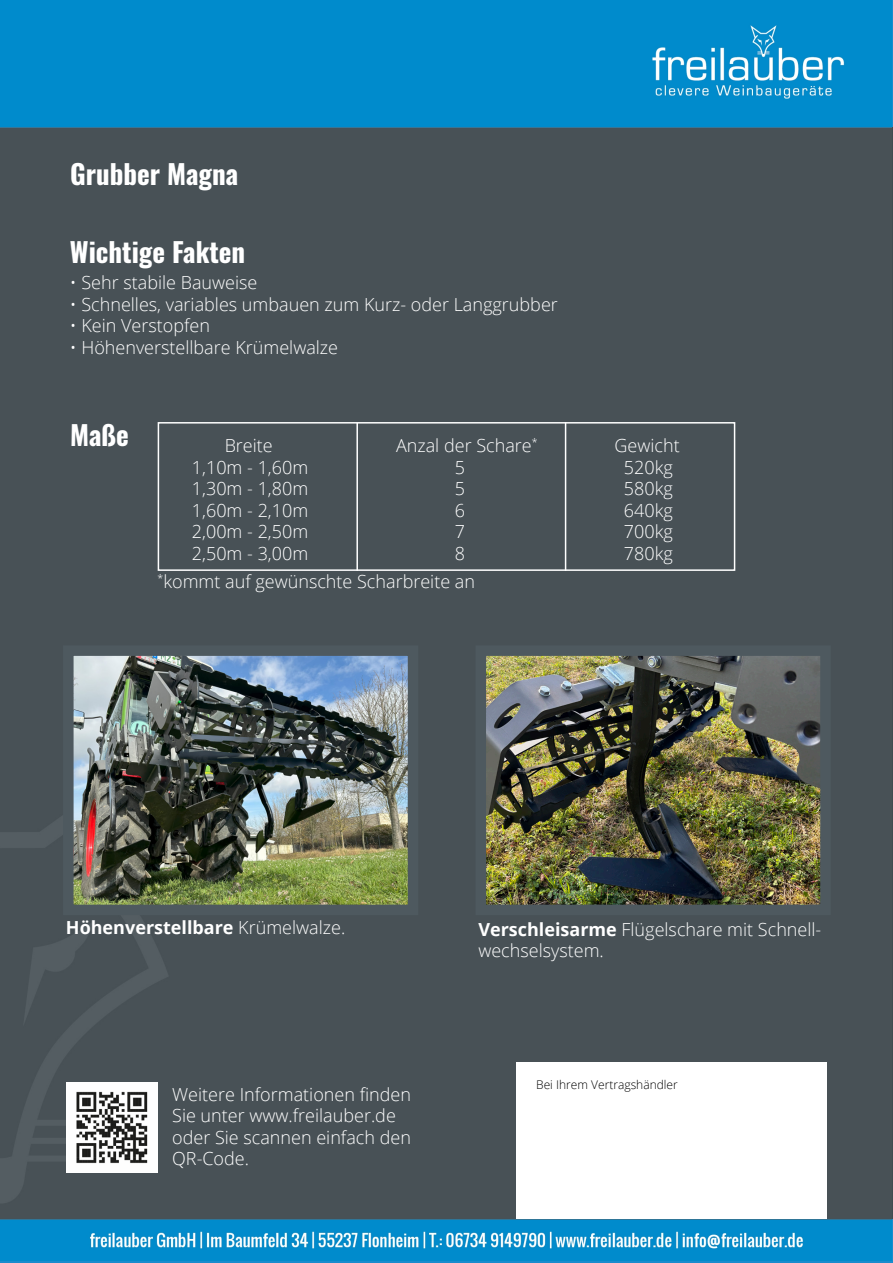
<style>
.page{position:relative;width:893px;height:1263px;background:#fff}
.page>*{position:absolute;margin:0;border:0;box-sizing:border-box;transform-origin:0 0}
.t1{font:700 27px "Oswald";color:#fff}
.t2{font:300 18px/21.6px "Open Sans";color:#fff}
.t3{font:700 18px "Open Sans";color:#fff}
.t4{font:300 12px "Open Sans";color:#000001}
.s1{font-weight:300}
.s2{font-weight:700}
</style>
<div class="page">
<img style="left:0;top:0;width:892px;height:1261px">
<hr style="left:0;top:1261px;width:893px;height:2px;background:#198ccd">
<hr style="left:892px;top:0;width:1px;height:127px;background:#198ccd">
<hr style="left:892px;top:127px;width:1px;height:1092px;background:#414b50">
<hr style="left:892px;top:1219px;width:1px;height:42px;background:#198ccd">
<div style="left:516px;top:1062px;width:310px;height:157px;background:#fff"></div>
<img style="left:67px;top:1083px;width:91px;height:89px">
<img style="left:74px;top:656px;width:333px;height:248px">
<div style="left:63px;top:645px;width:355px;height:270px;border:10px solid #4e595f"></div>
<img style="left:487px;top:656px;width:333px;height:248px">
<div style="left:476px;top:645px;width:355px;height:270px;border:10px solid #4e595f"></div>
<div style="left:158px;top:422px;width:577px;height:149px;border:2px solid #fff"></div>
<hr style="left:356px;top:423px;width:2px;height:148px;background:#fff">
<hr style="left:565px;top:422px;width:1px;height:149px;background:#fff">
<p class="t1" style="left:70px;top:160px;width:170px">Grubber Magna</p>
<p class="t1" style="left:70px;top:238px;width:177px">Wichtige Fakten</p>
<p class="t2" style="left:70px;top:271px;width:189px">• Sehr stabile Bauweise</p>
<p class="t2" style="left:70px;top:293px;width:489px">• Schnelles, variables umbauen zum Kurz- oder Langgrubber</p>
<p class="t2" style="left:70px;top:314px;width:142px">• Kein Verstopfen</p>
<p class="t2" style="left:70px;top:336px;width:270px">• Höhenverstellbare Krümelwalze</p>
<p class="t1" style="left:70px;top:421px;width:60px">Maße</p>
<p class="t2" style="left:225px;top:434px;width:50px">Breite</p>
<p class="t2" style="left:396px;top:434px;width:143px">Anzal der Schare<sup>*</sup></p>
<p class="t2" style="left:615px;top:434px;width:67px">Gewicht</p>
<p class="t2" style="left:192px;top:456px;width:118px">1,10m - 1,60m</p>
<p class="t2" style="left:455px;top:456px;width:12px">5</p>
<p class="t2" style="left:624px;top:456px;width:50px">520kg</p>
<p class="t2" style="left:192px;top:477px;width:118px">1,30m - 1,80m</p>
<p class="t2" style="left:455px;top:477px;width:12px">5</p>
<p class="t2" style="left:624px;top:477px;width:50px">580kg</p>
<p class="t2" style="left:192px;top:499px;width:118px">1,60m - 2,10m</p>
<p class="t2" style="left:455px;top:499px;width:12px">6</p>
<p class="t2" style="left:624px;top:499px;width:50px">640kg</p>
<p class="t2" style="left:192px;top:521px;width:118px">2,00m - 2,50m</p>
<p class="t2" style="left:455px;top:521px;width:12px">7</p>
<p class="t2" style="left:624px;top:521px;width:50px">700kg</p>
<p class="t2" style="left:192px;top:542px;width:118px">2,50m - 3,00m</p>
<p class="t2" style="left:455px;top:542px;width:12px">8</p>
<p class="t2" style="left:624px;top:542px;width:50px">780kg</p>
<p class="t2" style="left:158px;top:570px;width:319px"><sup>*</sup>kommt auf gewünschte Scharbreite an</p>
<p class="t3" style="left:66px;top:915px;width:281px">Höhenverstellbare <span class="s1">Krümelwalze.</span></p>
<p class="t2" style="left:478px;top:918px;width:344px"><span class="s2">Verschleisarme</span> Flügelschare mit Schnell&shy;wechselsystem.</p>
<p class="t2" style="left:172px;top:1083px;width:240px">Weitere Informationen finden<br>Sie unter www.freilauber.de oder Sie scannen einfach den<br>QR-Code.</p>
<p class="t4" style="left:536px;top:1077px;width:143px">Bei Ihrem Vertragshändler</p>
</div>
